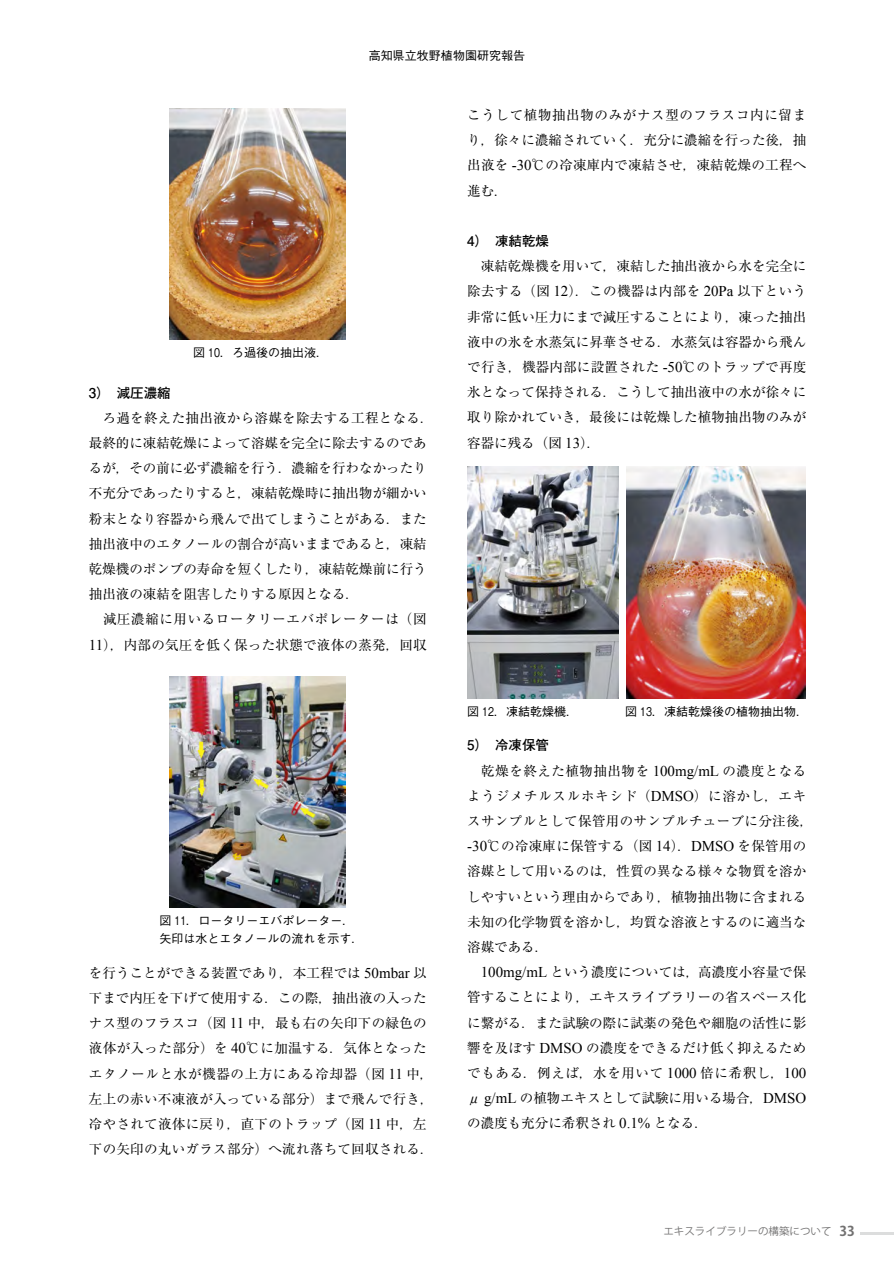
<style>
.page{position:relative;width:894px;height:1263px;background:#fff}
.page>*{position:absolute;margin:0;border:0;box-sizing:border-box;transform-origin:0 0}
.t1{font:13.5px/25.2px "Ryumin Pr 6 N";letter-spacing:.005em;color:#000}
.t2{font:700 13.5px "Futo Go B101 Pr 6 N";color:#000}
.t3{font:500 12px/18px "Gothic BBB Pro";color:#000}
.t4{font:10.5px "Koz Go Pro";color:#727171}
.s1{font-family:"Times New Roman";font-size:15px}
.s2{font-weight:700;font-size:13.5px}
</style>
<div class="page">
<hr style="left:859px;top:1232px;width:34px;height:3px;background:#dcdddd">
<img style="left:170px;top:108px;width:175px;height:231px">
<img style="left:170px;top:676px;width:175px;height:231px">
<img style="left:467px;top:467px;width:151px;height:231px">
<img style="left:626px;top:467px;width:178px;height:231px">
<p class="t3" style="left:369px;top:45px;width:158px">高知県立牧野植物園研究報告</p>
<p class="t3" style="left:193px;top:342px;width:128px">図 10．ろ過後の抽出液.</p>
<p class="t2" style="left:89px;top:382px;width:83px">3）　減圧濃縮</p>
<p class="t1" style="left:89px;top:404px;width:346px">　ろ過を終えた抽出液から溶媒を除去する工程となる．最終的に凍結乾燥によって溶媒を完全に除去するのであるが，その前に必ず濃縮を行う．濃縮を行わなかったり不充分であったりすると，凍結乾燥時に抽出物が細かい粉末となり容器から飛んで出てしまうことがある．また抽出液中のエタノールの割合が高いままであると，凍結乾燥機のポンプの寿命を短くしたり，凍結乾燥前に行う抽出液の凍結を阻害したりする原因となる．<br>　減圧濃縮に用いるロータリーエバポレーターは（図<br><span class="s1">11</span>），内部の気圧を低く保った状態で液体の蒸発，回収</p>
<p class="t3" style="left:159px;top:910px;width:197px">図 11．ロータリーエバポレーター．矢印は水とエタノールの流れを示す.</p>
<p class="t1" style="left:89px;top:959px;width:346px">を行うことができる装置であり，本工程では <span class="s1">50mbar</span> 以下まで内圧を下げて使用する．この際，抽出液の入ったナス型のフラスコ（図 <span class="s1">11</span> 中，最も右の矢印下の緑色の液体が入った部分）を <span class="s1">40</span>℃に加温する．気体となったエタノールと水が機器の上方にある冷却器（図 <span class="s1">11</span> 中，左上の赤い不凍液が入っている部分）まで飛んで行き，冷やされて液体に戻り，直下のトラップ（図 <span class="s1">11</span> 中，左下の矢印の丸いガラス部分）へ流れ落ちて回収される．</p>
<p class="t1" style="left:467px;top:102px;width:340px;text-align:justify">こうして植物抽出物のみがナス型のフラスコ内に留まり，徐々に濃縮されていく．充分に濃縮を行った後，抽出液を <span class="s1">-30</span>℃の冷凍庫内で凍結させ，凍結乾燥の工程へ進む．</p>
<p class="t2" style="left:467px;top:230px;width:83px">4）　凍結乾燥</p>
<p class="t1" style="left:467px;top:253px;width:340px;text-align:justify">　凍結乾燥機を用いて，凍結した抽出液から水を完全に除去する（図 <span class="s1">12</span>）．この機器は内部を <span class="s1">20Pa</span> 以下という非常に低い圧力にまで減圧することにより，凍った抽出液中の氷を水蒸気に昇華させる．水蒸気は容器から飛んで行き，機器内部に設置された <span class="s1">-50</span>℃のトラップで再度氷となって保持される．こうして抽出液中の水が徐々に取り除かれていき，最後には乾燥した植物抽出物のみが容器に残る（図 <span class="s1">13</span>）．</p>
<p class="t3" style="left:467px;top:701px;width:104px">図 12．凍結乾燥機.</p>
<p class="t3" style="left:624px;top:701px;width:176px">図 13．凍結乾燥後の植物抽出物.</p>
<p class="t2" style="left:467px;top:734px;width:83px">5）　冷凍保管</p>
<p class="t1" style="left:467px;top:757px;width:347px">　乾燥を終えた植物抽出物を <span class="s1">100mg/mL</span> の濃度となるようジメチルスルホキシド（<span class="s1">DMSO</span>）に溶かし，エキスサンプルとして保管用のサンプルチューブに分注後，<span class="s1">-30</span>℃の冷凍庫に保管する（図 <span class="s1">14</span>）．<span class="s1">DMSO</span> を保管用の溶媒として用いるのは，性質の異なる様々な物質を溶かしやすいという理由からであり，植物抽出物に含まれる未知の化学物質を溶かし，均質な溶液とするのに適当な溶媒である．</p>
<p class="t1" style="left:467px;top:959px;width:340px;text-align:justify;text-indent:14px"><span class="s1">100mg/mL</span> という濃度については，高濃度小容量で保管することにより，エキスライブラリーの省スペース化に繋がる．また試験の際に試薬の発色や細胞の活性に影響を及ぼす <span class="s1">DMSO</span> の濃度をできるだけ低く抑えるためでもある．例えば，水を用いて <span class="s1">1000</span> 倍に希釈し，<span class="s1">100 </span>μ <span class="s1">g/mL</span> の植物エキスとして試験に用いる場合，<span class="s1">DMSO</span>の濃度も充分に希釈され <span class="s1">0.1%</span> となる．</p>
<p class="t4" style="left:663px;top:1224px;width:193px">エキスライブラリーの構築について <span class="s2">33</span></p>
</div>
